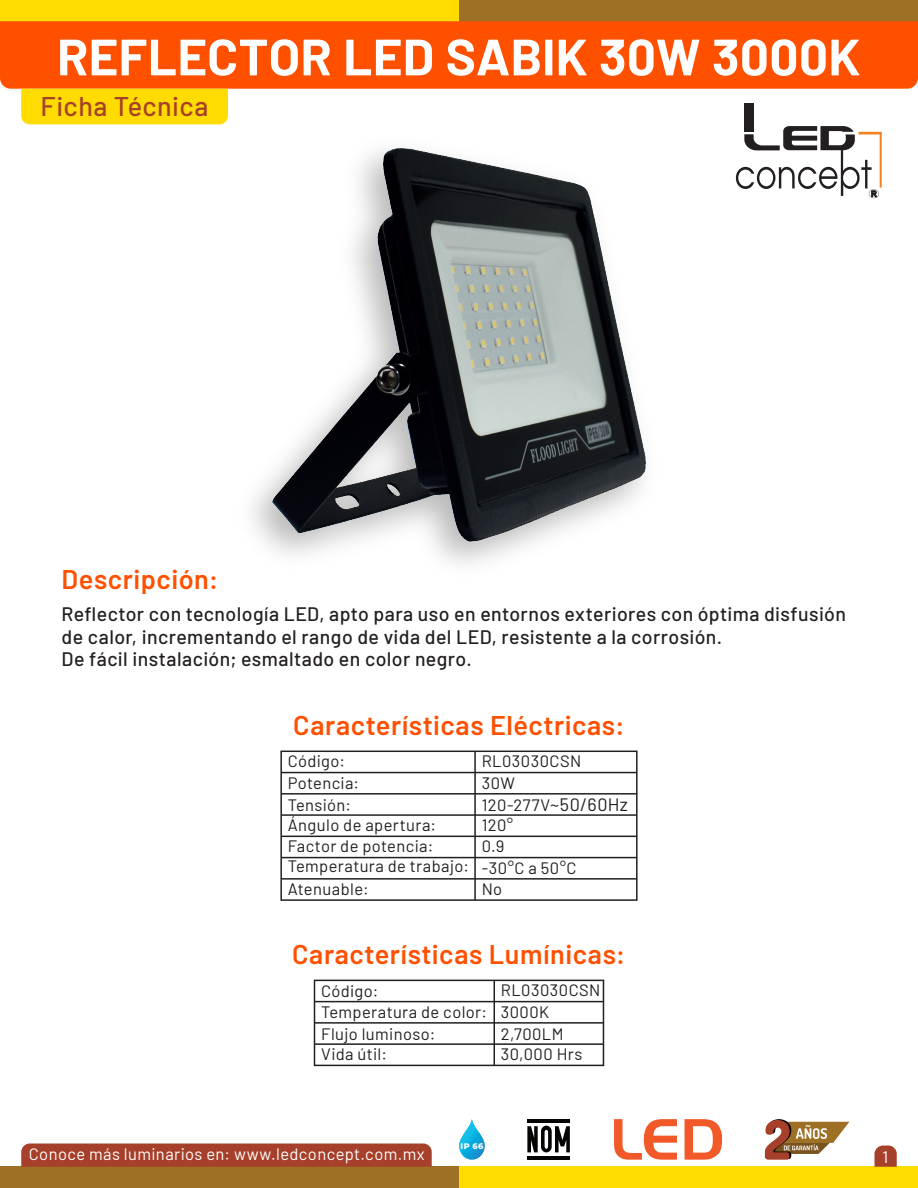
<style>
.page{position:relative;width:918px;height:1188px;background:#fff}
.page>*{position:absolute;margin:0;border:0;box-sizing:border-box;transform-origin:0 0}
.t1{font:700 51px "Barlow";letter-spacing:.005em;color:#fff}
.t2{font:600 27px "Barlow";letter-spacing:.025em;color:#ff5000}
.t3{font:500 27px "Barlow";letter-spacing:.015em;color:#a6402a}
.t4{font:500 19.5px/22.5px "Barlow";letter-spacing:.02em;color:#231f20}
.t5{font:16.5px/21.3px "Barlow";letter-spacing:.025em;color:#231f20}
.t6{font:16.5px "Barlow";letter-spacing:.025em;color:#fff}
.t7{font:800 8.1px "Montserrat";color:#fff}
.s1{font-size:18px}
</style>
<div class="page">
<svg style="left:459px;top:1119px;width:26px;height:41px"></svg>
<hr style="left:527px;top:1119px;width:43px;height:4px;background:#040503">
<hr style="left:527px;top:1156px;width:43px;height:4px;background:#040503">
<svg style="left:527px;top:1126px;width:43px;height:26px"></svg>
<svg style="left:614px;top:1119px;width:108px;height:41px"></svg>
<hr style="left:281px;top:772px;width:356px;height:1px;background:#231f20">
<hr style="left:281px;top:793px;width:356px;height:2px;background:#231f20">
<hr style="left:281px;top:814px;width:356px;height:2px;background:#231f20">
<hr style="left:281px;top:836px;width:356px;height:1px;background:#231f20">
<hr style="left:281px;top:857px;width:356px;height:1px;background:#231f20">
<hr style="left:281px;top:878px;width:356px;height:2px;background:#231f20">
<div style="left:280px;top:751px;width:358px;height:150px;border:2px solid #231f20"></div>
<hr style="left:474px;top:751px;width:2px;height:149px;background:#231f20">
<hr style="left:315px;top:1001px;width:288px;height:1px;background:#231f20">
<hr style="left:315px;top:1022px;width:288px;height:2px;background:#231f20">
<hr style="left:315px;top:1043px;width:288px;height:2px;background:#231f20">
<div style="left:314px;top:980px;width:290px;height:86px;border:2px solid #231f20"></div>
<hr style="left:494px;top:980px;width:1px;height:85px;background:#231f20">
<div style="left:0;top:0;width:459px;height:21px;background:#ffdb00"></div>
<div style="left:459px;top:0;width:459px;height:21px;background:#9d7025"></div>
<div style="left:0;top:1167px;width:459px;height:21px;background:#9d7025"></div>
<div style="left:459px;top:1167px;width:459px;height:21px;background:#ffdb00"></div>
<div style="left:0;top:21px;width:918px;height:68px;background:#ff5000"></div>
<div style="left:21px;top:89px;width:207px;height:35px;background:#ffdb00"></div>
<svg style="left:21px;top:1143px;width:411px;height:24px;background:#a8452f"></svg>
<svg style="left:874px;top:1146px;width:23px;height:21px"></svg>
<div style="left:744px;top:103px;width:9px;height:29px;background:#231f20"></div>
<svg style="left:736px;top:126px;width:146px;height:72px"></svg>
<svg style="left:765px;top:1119px;width:84px;height:41px"></svg>
<img style="left:272px;top:148px;width:374px;height:394px">
<h1 class="t1" style="left:57px;top:19px;width:805px">REFLECTOR LED SABIK 30W 3000K</h1>
<h2 class="t3" style="left:40px;top:87px;width:170px">Ficha Técnica</h2>
<h2 class="t2" style="left:62px;top:559px;width:158px">Descripción:</h2>
<p class="t4" style="left:62px;top:601px;width:786px">Reflector con tecnología LED, apto para uso en entornos exteriores con óptima disfusión de calor, incrementando el rango de vida del LED, resistente a la corrosión.<br>De fácil instalación; esmaltado en color negro.</p>
<h2 class="t2" style="left:293px;top:706px;width:333px">Características Eléctricas:</h2>
<p class="t5" style="left:288px;top:750px;width:183px">Código:<br>Potencia:<br>Tensión:<br>Ángulo de apertura:<br>Factor de potencia:<br>Temperatura de trabajo:</p>
<p class="t5" style="left:288px;top:877px;width:83px">Atenuable:</p>
<p class="t5" style="left:482px;top:749px;width:148px">RL03030CSN<br>30W<br>120-277V<span class="s1">~50/60Hz<br></span>120°<br>0.9<br>-30°C a 50°C</p>
<p class="t5" style="left:482px;top:877px;width:22px">No</p>
<h2 class="t2" style="left:292px;top:935px;width:335px">Características Lumínicas:</h2>
<p class="t5" style="left:321px;top:979px;width:168px">Código:<br>Temperatura de color:<br>Flujo luminoso:<br>Vida útil:</p>
<p class="t5" style="left:501px;top:978px;width:101px">RL03030CSN<br>3000K<br>2,700LM<br>30,000 Hrs</p>
<p class="t7" style="left:461px;top:1140px;width:24px">IP 66</p>
<p class="t6" style="left:29px;top:1142px;width:397px">Conoce más luminarios en: www.ledconcept.com.mx</p>
<p class="t6" style="left:883px;top:1145px;width:7px">1</p>
</div>
